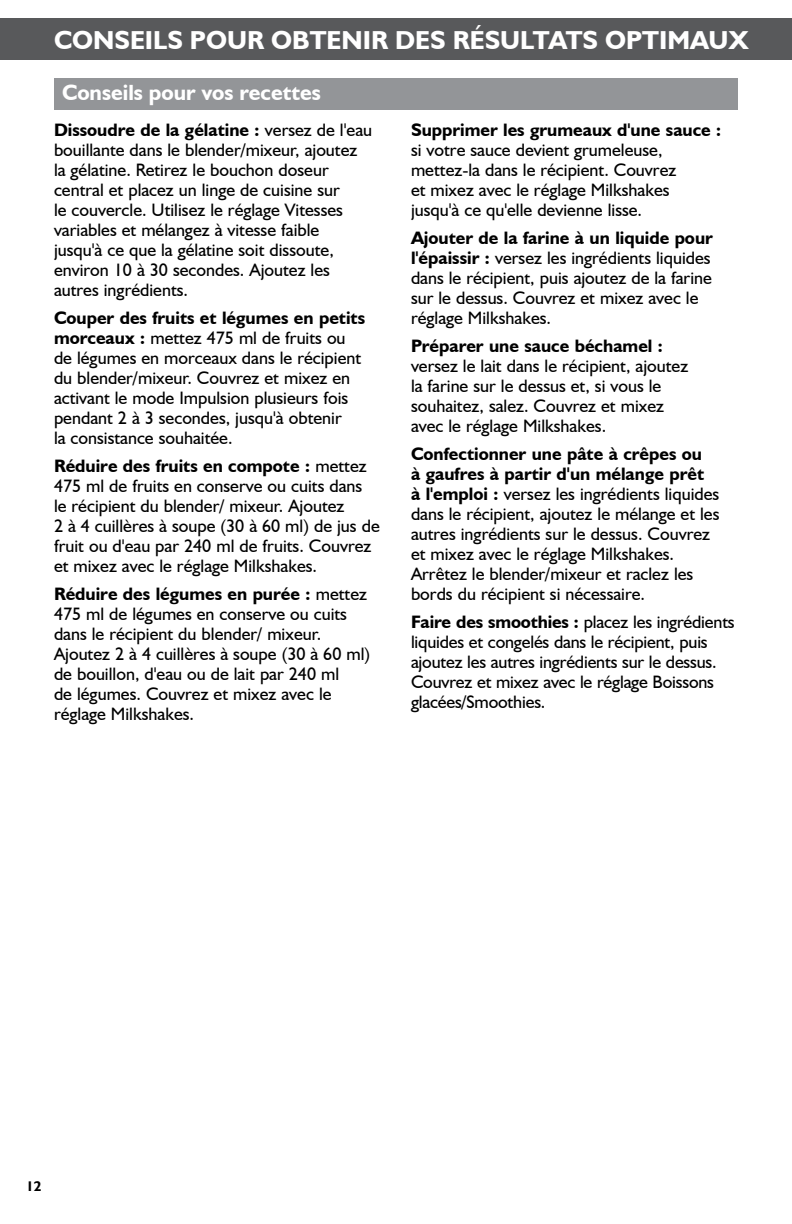
<style>
.page{position:relative;width:792px;height:1224px;background:#fff}
.page>*{position:absolute;margin:0;border:0;box-sizing:border-box;transform-origin:0 0}
.t1{font:700 26px "Humanist 521 BT";color:#fff}
.t2{font:700 22px "Humanist 521 BT";color:#fff}
.t3{font:18px/20px "Humanist 521 BT";color:#000}
.t4{font:700 18px "Humanist 521 BT";color:#000}
.t5{font:700 14px "Humanist 521 BT";color:#000}
.s1{font-weight:700}
</style>
<div class="page">
<div style="left:0;top:18px;width:792px;height:42px;background:#58595b"></div>
<div style="left:54px;top:78px;width:684px;height:32px;background:#939598"></div>
<h1 class="t1" style="left:54px;top:24px;width:17px">Conseils</h1>
<h1 class="t1" style="left:190px;top:24px;width:20px">pour</h1>
<h1 class="t1" style="left:271px;top:24px;width:18px">obtenir</h1>
<h1 class="t1" style="left:395px;top:24px;width:17px">des</h1>
<h1 class="t1" style="left:453px;top:24px;width:49px">résultats</h1>
<h1 class="t1" style="left:605px;top:24px;width:19px">optimaux</h1>
<p class="t2" style="left:62px;top:79px;width:261px">Conseils pour vos recettes</p>
<p class="t3" style="left:54px;top:119px;width:320px"><span class="s1">Dissoudre de la gélatine :</span> versez de l'eau bouillante dans le blender/mixeur, ajoutez la gélatine. Retirez le bouchon doseur central et placez un linge de cuisine sur<br>le couvercle. Utilisez le réglage Vitesses variables et mélangez à vitesse faible jusqu'à ce que la gélatine soit dissoute, environ 10 à 30 secondes. Ajoutez les autres ingrédients.</p>
<p class="t3" style="left:54px;top:307px;width:313px"><span class="s1">Couper des fruits et légumes en petits morceaux :</span> mettez 475 ml de fruits ou de légumes en morceaux dans le récipient du blender/mixeur. Couvrez et mixez en activant le mode Impulsion plusieurs fois pendant 2 à 3 secondes, jusqu'à obtenir<br>la consistance souhaitée.</p>
<p class="t3" style="left:54px;top:455px;width:327px"><span class="s1">Réduire des fruits en compote :</span> mettez 475 ml de fruits en conserve ou cuits dans<br>le récipient du blender/ mixeur. Ajoutez<br>2 à 4 cuillères à soupe (30 à 60 ml) de jus de fruit ou d'eau par 240 ml de fruits. Couvrez et mixez avec le réglage Milkshakes.</p>
<p class="t3" style="left:54px;top:583px;width:318px"><span class="s1">Réduire des légumes en purée :</span> mettez 475 ml de légumes en conserve ou cuits dans le récipient du blender/ mixeur.<br>Ajoutez 2 à 4 cuillères à soupe (30 à 60 ml) de bouillon, d'eau ou de lait par 240 ml<br>de légumes. Couvrez et mixez avec le réglage Milkshakes.</p>
<p class="t4" style="left:411px;top:118px;width:312px">Supprimer les grumeaux d'une sauce :</p>
<p class="t3" style="left:411px;top:139px;width:267px">si votre sauce devient grumeleuse, mettez‑la dans le récipient. Couvrez et mixez avec le réglage Milkshakes jusqu'à ce qu'elle devienne lisse.</p>
<p class="t3" style="left:411px;top:227px;width:303px"><span class="s1">Ajouter de la farine à un liquide pour l'épaissir :</span> versez les ingrédients liquides dans le récipient, puis ajoutez de la farine sur le dessus. Couvrez et mixez avec le réglage Milkshakes.</p>
<p class="t4" style="left:411px;top:334px;width:253px">Préparer une sauce béchamel :</p>
<p class="t3" style="left:411px;top:355px;width:279px">versez le lait dans le récipient, ajoutez la farine sur le dessus et, si vous le souhaitez, salez. Couvrez et mixez avec le réglage Milkshakes.</p>
<p class="t3" style="left:411px;top:443px;width:310px"><span class="s1">Confectionner une pâte à crêpes ou<br>à gaufres à partir d'un mélange prêt<br>à l'emploi :</span> versez les ingrédients liquides dans le récipient, ajoutez le mélange et les autres ingrédients sur le dessus. Couvrez et mixez avec le réglage Milkshakes.<br>Arrêtez le blender/mixeur et raclez les bords du récipient si nécessaire.</p>
<p class="t3" style="left:411px;top:611px;width:325px"><span class="s1">Faire des smoothies :</span> placez les ingrédients liquides et congelés dans le récipient, puis ajoutez les autres ingrédients sur le dessus.<br>Couvrez et mixez avec le réglage Boissons glacées/Smoothies.</p>
<p class="t5" style="left:26px;top:1178px;width:17px">12</p>
</div>
